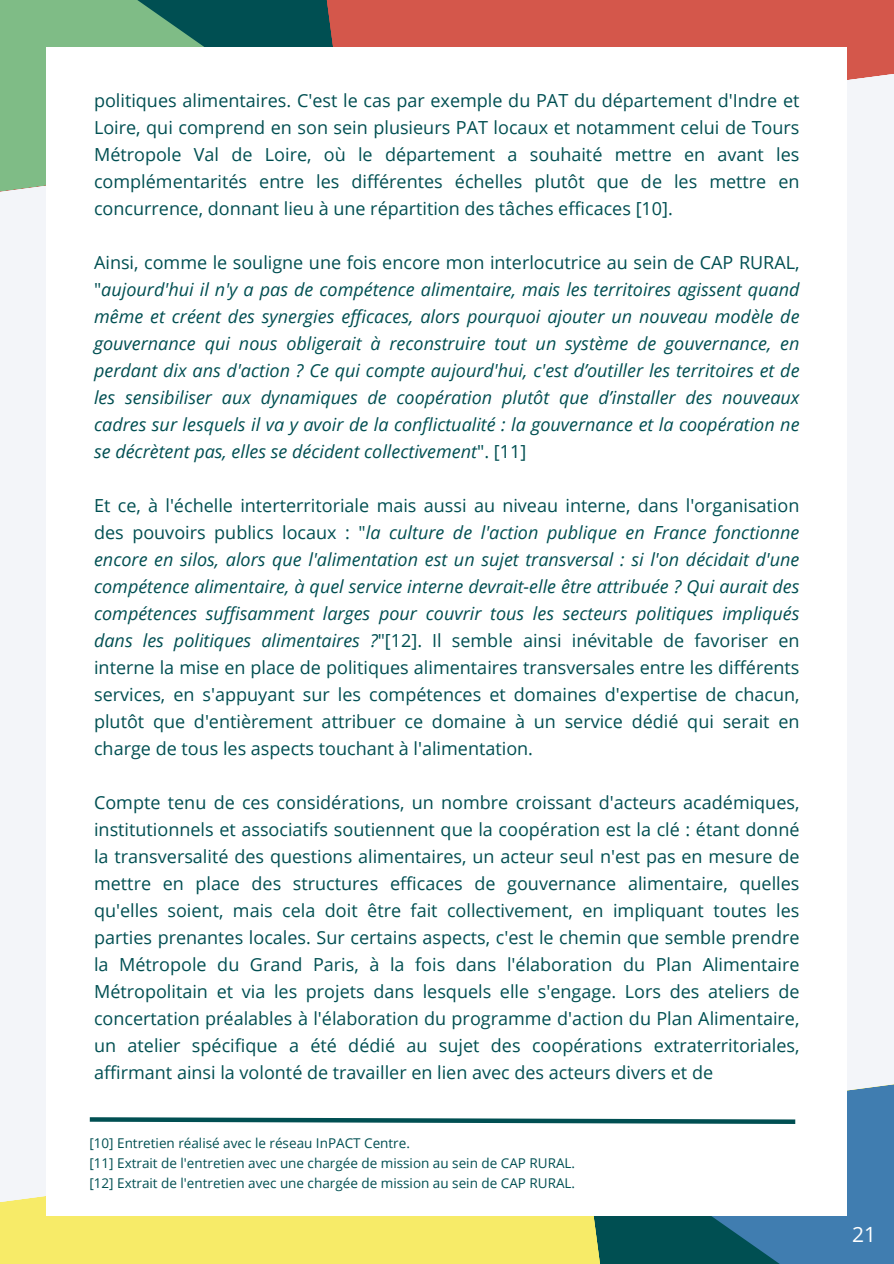
<style>
.page{position:relative;width:894px;height:1264px;background:#fff}
.page>*{position:absolute;margin:0;border:0;box-sizing:border-box;transform-origin:0 0}
.t1{font:21px "Open Sans";color:#fff}
.t2{font:18px/27px "Open Sans";color:#004f52;text-align:justify}
.t3{font:italic 18px/27px "Open Sans";color:#004f52;text-align:justify}
.t4{font:13.5px "Open Sans";color:#004f52}
.s1{font-style:normal}
.s2{font-style:italic}
</style>
<div class="page">
<div style="left:0;top:0;width:893px;height:1263px;background:#f3f5f9"></div>
<svg style="left:0;top:1057px;width:85px;height:206px"></svg>
<svg style="left:346px;top:0;width:547px;height:221px;fill:#d4574b"></svg>
<svg style="left:799px;top:1038px;width:94px;height:225px;fill:#407db0"></svg>
<svg style="left:0;top:0;width:346px;height:242px;background:#6aa082"></svg>
<div style="left:47px;top:48px;width:799px;height:1167px;background:#fff"></div>
<svg style="left:85px;top:1117px;width:714px;height:146px"></svg>
<h1 class="t2" style="left:94px;top:86px;width:706px">politiques alimentaires. C'est le cas par exemple du PAT du département d'Indre et Loire, qui comprend en son sein plusieurs PAT locaux et notamment celui de Tours Métropole Val de Loire, où le département a souhaité mettre en avant les complémentarités entre les différentes échelles plutôt que de les mettre en concurrence, donnant lieu à une répartition des tâches efficaces [10].</h1>
<h1 class="t3" style="left:94px;top:248px;width:706px"><span class="s1">Ainsi, comme le souligne une fois encore mon interlocutrice au sein de CAP RURAL, "</span>aujourd'hui il n'y a pas de compétence alimentaire, mais les territoires agissent quand même et créent des synergies efficaces, alors pourquoi ajouter un nouveau modèle de gouvernance qui nous obligerait à reconstruire tout un système de gouvernance, en perdant dix ans d'action ? Ce qui compte aujourd'hui, c'est d’outiller les territoires et de les sensibiliser aux dynamiques de coopération plutôt que d’installer des nouveaux cadres sur lesquels il va y avoir de la conflictualité : la gouvernance et la coopération ne se décrètent pas, elles se décident collectivement<span class="s1">". [11]</span></h1>
<h1 class="t2" style="left:94px;top:491px;width:706px">Et ce, à l'échelle interterritoriale mais aussi au niveau interne, dans l'organisation des pouvoirs publics locaux : "<span class="s2">la culture de l'action publique en France fonctionne encore en silos, alors que l'alimentation est un sujet transversal : si l'on décidait d'une compétence alimentaire, à quel service interne devrait-elle être attribuée ? Qui aurait des compétences suffisamment larges pour couvrir tous les secteurs politiques impliqués dans les politiques alimentaires ?</span>"[12]. Il semble ainsi inévitable de favoriser en interne la mise en place de politiques alimentaires transversales entre les différents services, en s'appuyant sur les compétences et domaines d'expertise de chacun, plutôt que d'entièrement attribuer ce domaine à un service dédié qui serait en charge de tous les aspects touchant à l'alimentation.</h1>
<h1 class="t2" style="left:94px;top:788px;width:706px">Compte tenu de ces considérations, un nombre croissant d'acteurs académiques, institutionnels et associatifs soutiennent que la coopération est la clé : étant donné la transversalité des questions alimentaires, un acteur seul n'est pas en mesure de mettre en place des structures efficaces de gouvernance alimentaire, quelles qu'elles soient, mais cela doit être fait collectivement, en impliquant toutes les parties prenantes locales. Sur certains aspects, c'est le chemin que semble prendre la Métropole du Grand Paris, à la fois dans l'élaboration du Plan Alimentaire Métropolitain et via les projets dans lesquels elle s'engage. Lors des ateliers de concertation préalables à l'élaboration du programme d'action du Plan Alimentaire, un atelier spécifique a été dédié au sujet des coopérations extraterritoriales, affirmant ainsi la volonté de travailler en lien avec des acteurs divers et de</h1>
<p class="t4" style="left:89px;top:1133px;width:322px">[10] Entretien réalisé avec le réseau InPACT Centre.</p>
<p class="t4" style="left:89px;top:1153px;width:487px">[11] Extrait de l'entretien avec une chargée de mission au sein de CAP RURAL.</p>
<p class="t4" style="left:89px;top:1173px;width:487px">[12] Extrait de l'entretien avec une chargée de mission au sein de CAP RURAL.</p>
<p class="t1" style="left:851px;top:1219px;width:25px">21</p>
</div>
